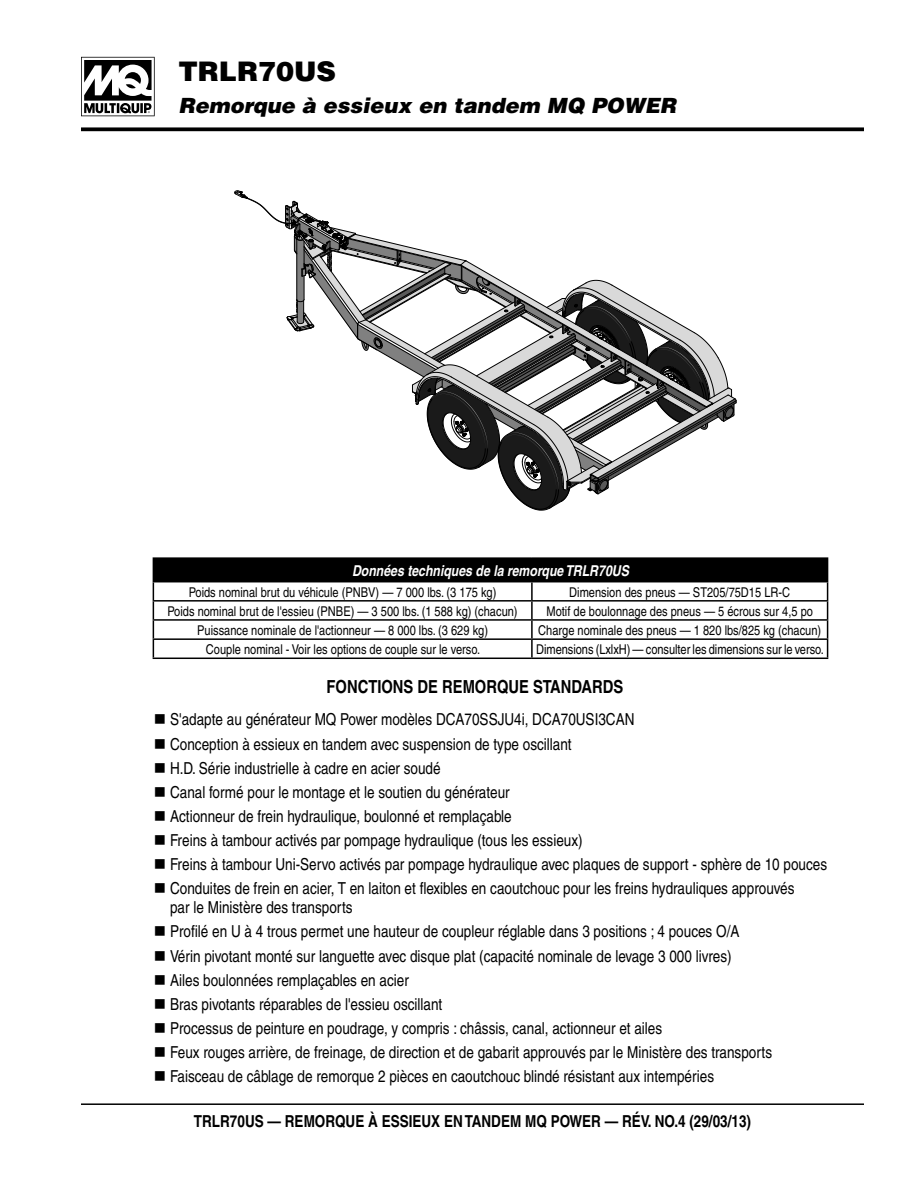
<style>
.page{position:relative;width:918px;height:1188px;background:#fff}
.page>*{position:absolute;margin:0;border:0;box-sizing:border-box;transform-origin:0 0}
.t1{font:900 27px "Helvetica";color:#000}
.t2{font:italic 900 21px "Helvetica";color:#000}
.t3{font:700 condensed 18px "Helvetica";color:#000}
.t4{font:condensed 16.5px/24.2px "Helvetica";color:#000}
.t5{font:700 condensed 16.5px "Helvetica";color:#000}
.t6{font:italic 700 condensed 15px "Helvetica";color:#fff}
.t7{font:condensed 13.5px "Helvetica";color:#000}
</style>
<div class="page">
<hr style="left:81px;top:1103px;width:783px;height:2px;background:#000">
<svg style="left:81px;top:127px;width:783px;height:4px;background:#1c1c1c"></svg>
<svg style="left:81px;top:57px;width:74px;height:59px"></svg>
<svg style="left:234px;top:191px;width:503px;height:320px"></svg>
<div style="left:153px;top:558px;width:675px;height:24px;background:#000"></div>
<svg style="left:154px;top:582px;width:673px;height:76px"></svg>
<hr style="left:153px;top:557px;width:379px;height:2px;background:#000">
<hr style="left:532px;top:557px;width:296px;height:2px;background:#000">
<hr style="left:153px;top:600px;width:379px;height:2px;background:#000">
<hr style="left:532px;top:600px;width:296px;height:2px;background:#000">
<hr style="left:153px;top:619px;width:379px;height:2px;background:#000">
<hr style="left:532px;top:619px;width:296px;height:2px;background:#000">
<hr style="left:153px;top:638px;width:379px;height:2px;background:#000">
<svg style="left:153px;top:582px;width:1px;height:76px"></svg>
<hr style="left:532px;top:638px;width:296px;height:2px;background:#000">
<svg style="left:531px;top:582px;width:2px;height:76px"></svg>
<svg style="left:827px;top:582px;width:1px;height:76px"></svg>
<hr style="left:153px;top:658px;width:379px;height:1px;background:#000">
<hr style="left:532px;top:658px;width:296px;height:1px;background:#000">
<h1 class="t1" style="left:178px;top:54px;width:159px">TRLR70US</h1>
<p class="t2" style="left:179px;top:92px;width:499px">Remorque à essieux en tandem MQ POWER</p>
<p class="t6" style="left:352px;top:561px;width:278px">Données techniques de la remorque TRLR70US</p>
<p class="t7" style="left:189px;top:584px;width:309px">Poids nominal brut du véhicule (PNBV) — 7 000 lbs. (3 175 kg)</p>
<p class="t7" style="left:569px;top:584px;width:222px">Dimension des pneus — ST205/75D15 LR-C</p>
<p class="t7" style="left:168px;top:603px;width:352px">Poids nominal brut de l'essieu (PNBE) — 3 500 lbs. (1 588 kg) (chacun)</p>
<p class="t7" style="left:547px;top:603px;width:268px">Motif de boulonnage des pneus — 5 écrous sur 4,5 po</p>
<p class="t7" style="left:197px;top:622px;width:292px">Puissance nominale de l'actionneur — 8 000 lbs. (3 629 kg)</p>
<p class="t7" style="left:538px;top:622px;width:285px">Charge nominale des pneus — 1 820 lbs/825 kg (chacun)</p>
<p class="t7" style="left:206px;top:641px;width:276px">Couple nominal - Voir les options de couple sur le verso.</p>
<p class="t7" style="left:536px;top:641px;width:289px">Dimensions (LxlxH) — consulter les dimensions sur le verso.</p>
<p class="t3" style="left:327px;top:675px;width:298px">FONCTIONS DE REMORQUE STANDARDS</p>
<p class="t4" style="left:170px;top:707px;width:658px">S'adapte au générateur MQ Power modèles DCA70SSJU4i, DCA70USI3CAN<br>Conception à essieux en tandem avec suspension de type oscillant<br>H.D. Série industrielle à cadre en acier soudé<br>Canal formé pour le montage et le soutien du générateur<br>Actionneur de frein hydraulique, boulonné et remplaçable<br>Freins à tambour activés par pompage hydraulique (tous les essieux)<br>Freins à tambour Uni-Servo activés par pompage hydraulique avec plaques de support - sphère de 10 pouces Conduites de frein en acier, T en laiton et flexibles en caoutchouc pour les freins hydrauliques approuvés</p>
<p class="t4" style="left:170px;top:895px;width:603px">par le Ministère des transports<br>Profilé en U à 4 trous permet une hauteur de coupleur réglable dans 3 positions ; 4 pouces O/A Vérin pivotant monté sur languette avec disque plat (capacité nominale de levage 3 000 livres)<br>Ailes boulonnées remplaçables en acier<br>Bras pivotants réparables de l'essieu oscillant<br>Processus de peinture en poudrage, y compris : châssis, canal, actionneur et ailes<br>Feux rouges arrière, de freinage, de direction et de gabarit approuvés par le Ministère des transports Faisceau de câblage de remorque 2 pièces en caoutchouc blindé résistant aux intempéries</p>
<p class="t5" style="left:194px;top:1111px;width:559px">TRLR70US — REMORQUE À ESSIEUX EN TANDEM MQ POWER — RÉV. NO.4 (29/03/13)</p>
</div>
